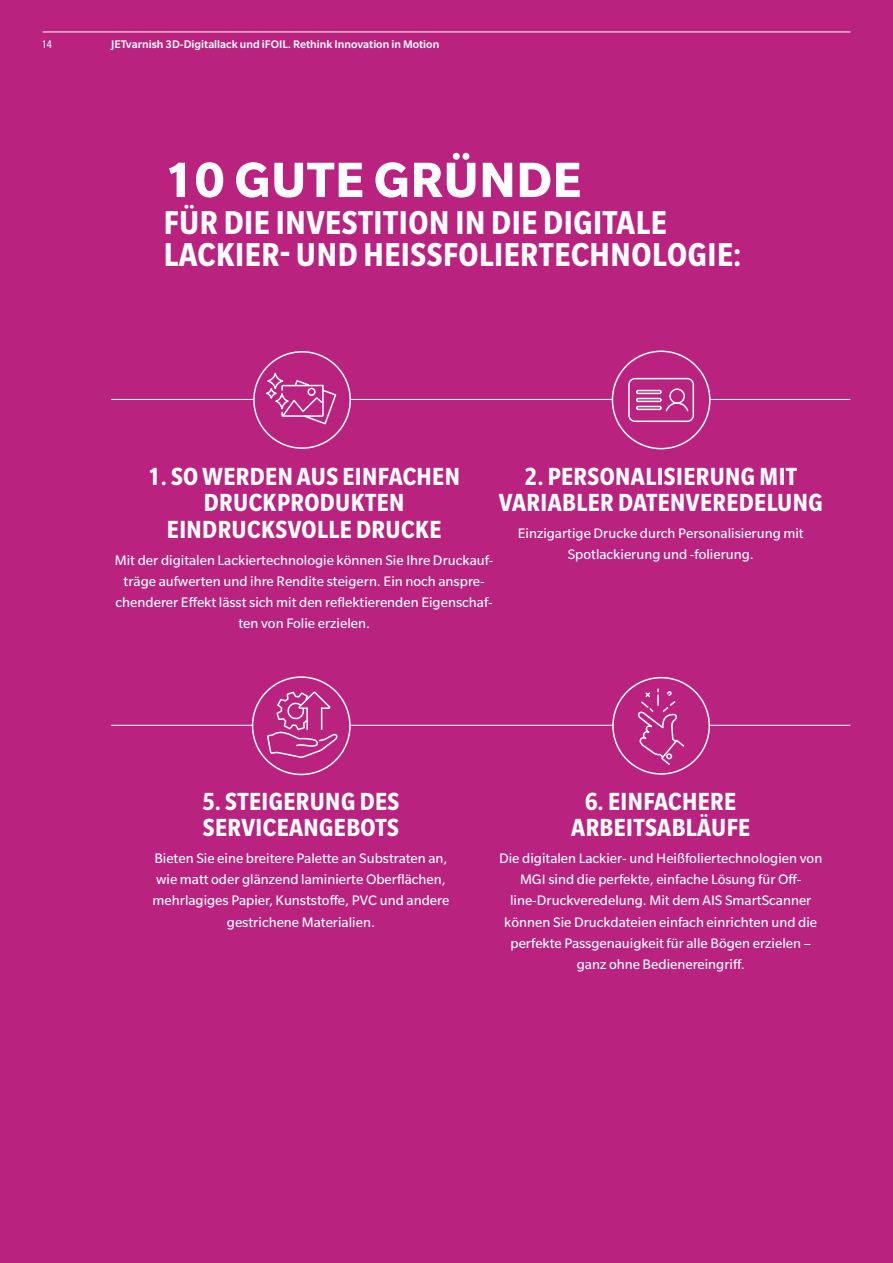
<style>
.page{position:relative;width:893px;height:1263px;background:#ba2280}
.page>*{position:absolute;margin:0;border:0;box-sizing:border-box;transform-origin:0 0}
.t1{font:700 54px "Slate Pro";letter-spacing:.01em;color:#fff}
.t2{font:700 condensed 36px/32px "Slate Pro";letter-spacing:.015em;color:#fff}
.t3{font:700 condensed 27px/26.5px "Slate Pro";letter-spacing:.015em;color:#fff;text-align:center}
.t4{font:15px/21.3px "Slate Pro";color:#fff;text-align:center}
.t5{font:500 12px "Slate Pro";color:#fff}
.t6{font:condensed 12px "Slate Pro";color:#fff}
</style>
<div class="page">
<hr style="left:111px;top:399px;width:739px;height:1px;background:#fff">
<hr style="left:111px;top:725px;width:739px;height:1px;background:#fff">
<div style="left:254px;top:352px;width:96px;height:96px;background:#ba2280;border-radius:50%"></div>
<div style="left:253px;top:351px;width:98px;height:98px;border:2px solid #fff;border-radius:50%"></div>
<svg style="left:259px;top:359px;width:78px;height:67px"></svg>
<div style="left:613px;top:678px;width:96px;height:96px;background:#ba2280;border-radius:50%"></div>
<div style="left:612px;top:677px;width:98px;height:98px;border:2px solid #fff;border-radius:50%"></div>
<svg style="left:636px;top:688px;width:50px;height:80px"></svg>
<div style="left:612px;top:351px;width:98px;height:98px;background:#ba2280;border-radius:50%"></div>
<div style="left:612px;top:350px;width:99px;height:99px;border:2px solid #fff;border-radius:50%"></div>
<div style="left:628px;top:378px;width:66px;height:44px;border:2px solid #fff;border-radius:6px"></div>
<div style="left:636px;top:390px;width:26px;height:4px;border:2px solid #fff"></div>
<div style="left:636px;top:398px;width:26px;height:4px;border:2px solid #fff"></div>
<div style="left:636px;top:406px;width:26px;height:4px;border:2px solid #fff"></div>
<div style="left:669px;top:388px;width:16px;height:16px;border:2px solid #fff;border-radius:50%"></div>
<svg style="left:665px;top:402px;width:24px;height:10px"></svg>
<div style="left:253px;top:677px;width:97px;height:97px;background:#ba2280;border-radius:50%"></div>
<div style="left:252px;top:676px;width:99px;height:99px;border:2px solid #fff;border-radius:50%"></div>
<svg style="left:266px;top:690px;width:71px;height:73px"></svg>
<hr style="left:43px;top:32px;width:807px;height:1px;background:#fff">
<p class="t6" style="left:42px;top:38px;width:12px">14</p>
<p class="t5" style="left:111px;top:38px;width:330px">JETvarnish 3D-Digitallack und iFOIL. Rethink Innovation in Motion</p>
<h1 class="t1" style="left:164px;top:150px;width:419px">10 GUTE GRÜNDE</h1>
<h2 class="t2" style="left:164px;top:207px;width:579px">FÜR DIE INVESTITION IN DIE DIGITALE<br>LACKIER- UND HEISSFOLIERTECHNOLOGIE:</h2>
<h3 class="t3" style="left:148px;top:463px;width:313px">1. SO WERDEN AUS EINFACHEN<br>DRUCKPRODUKTEN<br>EINDRUCKSVOLLE DRUCKE</h3>
<p class="t4" style="left:115px;top:549px;width:380px">Mit der digitalen Lackiertechnologie können Sie Ihre Druckauf&shy;träge aufwerten und ihre Rendite steigern. Ein noch anspre&shy;chenderer Effekt lässt sich mit den reflektierenden Eigenschaf&shy;ten von Folie erzielen.</p>
<h3 class="t3" style="left:499px;top:463px;width:326px">2. PERSONALISIERUNG MIT<br>VARIABLER DATENVEREDELUNG</h3>
<p class="t4" style="left:518px;top:522px;width:288px">Einzigartige Drucke durch Personalisierung mit<br>Spotlackierung und -folierung.</p>
<h3 class="t3" style="left:202px;top:787px;width:198px;text-align:left">5. STEIGERUNG DES<br>SERVICEANGEBOTS</h3>
<p class="t4" style="left:153px;top:847px;width:298px">Bieten Sie eine breitere Palette an Substraten an, wie matt oder glänzend laminierte Oberflächen, mehrlagiges Papier, Kunststoffe, PVC und andere gestrichene Materialien.</p>
<h3 class="t3" style="left:571px;top:787px;width:180px">6. EINFACHERE<br>ARBEITSABLÄUFE</h3>
<p class="t4" style="left:499px;top:847px;width:325px">Die digitalen Lackier- und Heißfoliertechnologien von MGI sind die perfekte, einfache Lösung für Off&shy;line-Druckveredelung. Mit dem AIS SmartScanner können Sie Druckdateien einfach einrichten und die perfekte Passgenauigkeit für alle Bögen erzielen – ganz ohne Bedienereingriff.</p>
</div>
